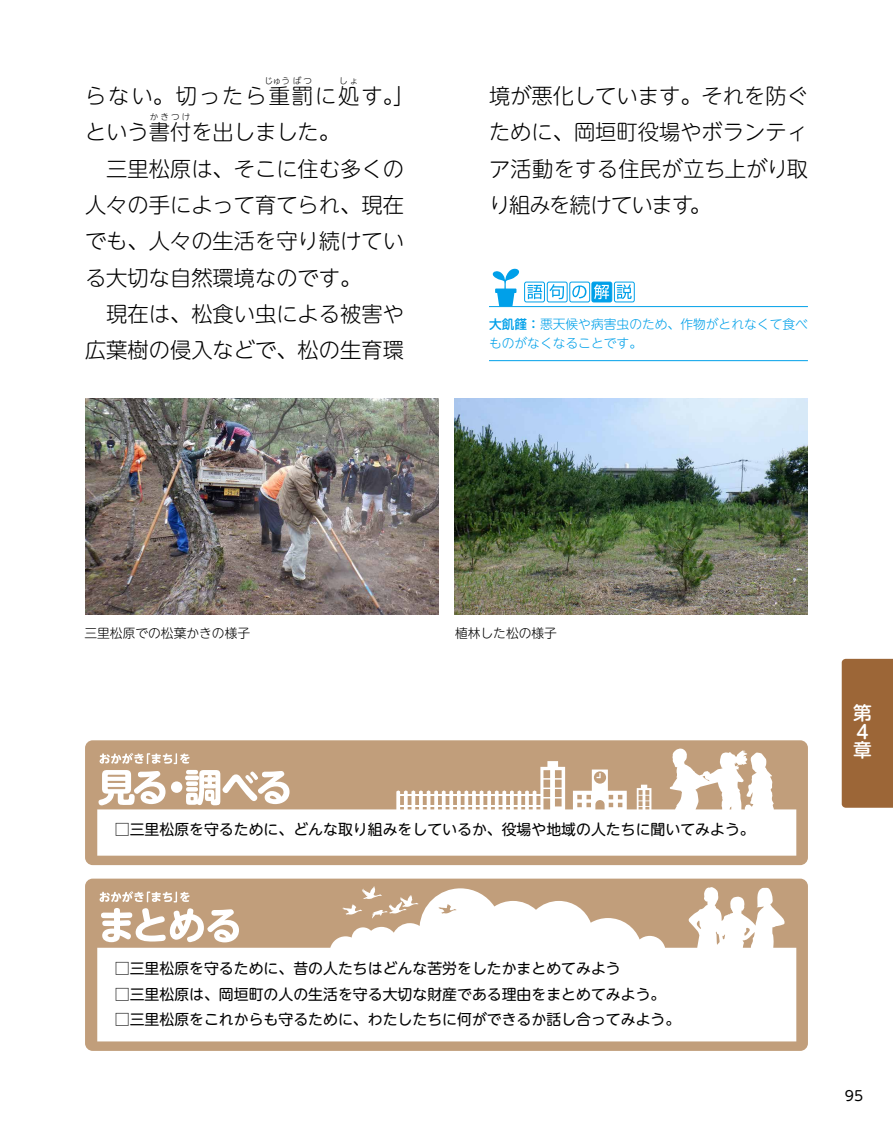
<style>
.page{position:relative;width:893px;height:1136px;background:#fff}
.page>*{position:absolute;margin:0;border:0;box-sizing:border-box;transform-origin:0 0}
.t1{font:300 21.3px/36.3px "UD Shin M Go Pro";color:#000;text-align:justify}
.t2{font:300 21.3px "UD Shin M Go Pro";letter-spacing:.09em;color:#000}
.t3{font:500 18.75px/18.8px "UD Shin M Go Pro";color:#fff}
.t4{font:14.85px "UD Shin M Go Pro";color:#000}
.t5{font:13.8px "UD Shin M Go Pro";color:#000}
.t6{font:300 12.75px/19.2px "UD Shin M Go Pro";color:#00a0e9}
.t7{font:300 12.75px "UD Shin M Go Pro";color:#000}
.t8{font:300 8.55px "UD Shin M Go Pro";letter-spacing:.25em;color:#000}
.s1{font-weight:500}
</style>
<div class="page">
<img style="left:85px;top:398px;width:354px;height:216px">
<img style="left:454px;top:398px;width:354px;height:216px">
<div style="left:85px;top:740px;width:723px;height:125px;background:#c19e7b;border-radius:8px"></div>
<svg style="left:97px;top:748px;width:699px;height:107px;fill:#fff"></svg>
<svg style="left:573px;top:769px;width:54px;height:42px"></svg>
<svg style="left:637px;top:784px;width:14px;height:30px"></svg>
<svg style="left:396px;top:761px;width:169px;height:50px"></svg>
<svg style="left:99px;top:752px;width:191px;height:53px"></svg>
<div style="left:85px;top:878px;width:723px;height:172px;background:#c19e7b;border-radius:8px"></div>
<svg style="left:97px;top:886px;width:699px;height:155px;fill:#fff"></svg>
<svg style="left:438px;top:904px;width:18px;height:9px"></svg>
<svg style="left:100px;top:891px;width:139px;height:51px"></svg>
<div style="left:842px;top:658px;width:51px;height:149px;background:#9c6637"></div>
<hr style="left:489px;top:306px;width:319px;height:1px;background:#00a0e9">
<hr style="left:489px;top:360px;width:319px;height:1px;background:#00a0e9">
<div style="left:592px;top:282px;width:20px;height:20px;background:#00a0e9;border-radius:2px"></div>
<div style="left:592px;top:282px;width:20px;height:20px;border:1px solid #00a0e9;border-radius:2px"></div>
<div style="left:614px;top:282px;width:20px;height:20px;border:1px solid #00a0e9;border-radius:2px"></div>
<svg style="left:492px;top:268px;width:117px;height:38px"></svg>
<svg style="left:617px;top:284px;width:15px;height:15px"></svg>
<p class="t8" style="left:264px;top:74px;width:49px">じゅうばつ</p>
<p class="t8" style="left:339px;top:74px;width:21px">しょ</p>
<p class="t1" style="left:85px;top:113px;width:257px">という書付を出しました。</p>
<p class="t2" style="left:85px;top:78px;width:331px">らない。切ったら重罰に処す。」</p>
<p class="t8" style="left:150px;top:110px;width:42px">かきつけ</p>
<p class="t1" style="left:85px;top:149px;width:320px;text-align:left">　三里松原は、そこに住む多くの人々の手によって育てられ、現在でも、人々の生活を守り続けている大切な自然環境なのです。<br>　現在は、松食い虫による被害や広葉樹の侵入などで、松の生育環</p>
<p class="t1" style="left:489px;top:76px;width:320px">境が悪化しています。それを防ぐために、岡垣町役場やボランティア活動をする住民が立ち上がり取り組みを続けています。</p>
<p class="t6" style="left:489px;top:313px;width:320px"><span class="s1">大飢饉：</span>悪天候や病害虫のため、作物がとれなくて食べものがなくなることです。</p>
<p class="t7" style="left:84px;top:622px;width:167px">三里松原での松葉かきの様子</p>
<p class="t7" style="left:455px;top:622px;width:104px">植林した松の様子</p>
<p class="t4" style="left:115px;top:817px;width:641px">□三里松原を守るために、どんな取り組みをしているか、役場や地域の人たちに聞いてみよう。</p>
<p class="t4" style="left:115px;top:956px;width:507px">□三里松原を守るために、昔の人たちはどんな苦労をしたかまとめてみよう</p>
<p class="t4" style="left:115px;top:981px;width:552px">□三里松原は、岡垣町の人の生活を守る大切な財産である理由をまとめてみよう。</p>
<p class="t4" style="left:115px;top:1007px;width:567px">□三里松原をこれからも守るために、わたしたちに何ができるか話し合ってみよう。</p>
<p class="t3" style="left:853px;top:702px;width:20px">第<br>４章</p>
<p class="t5" style="left:845px;top:1084px;width:20px">95</p>
</div>
